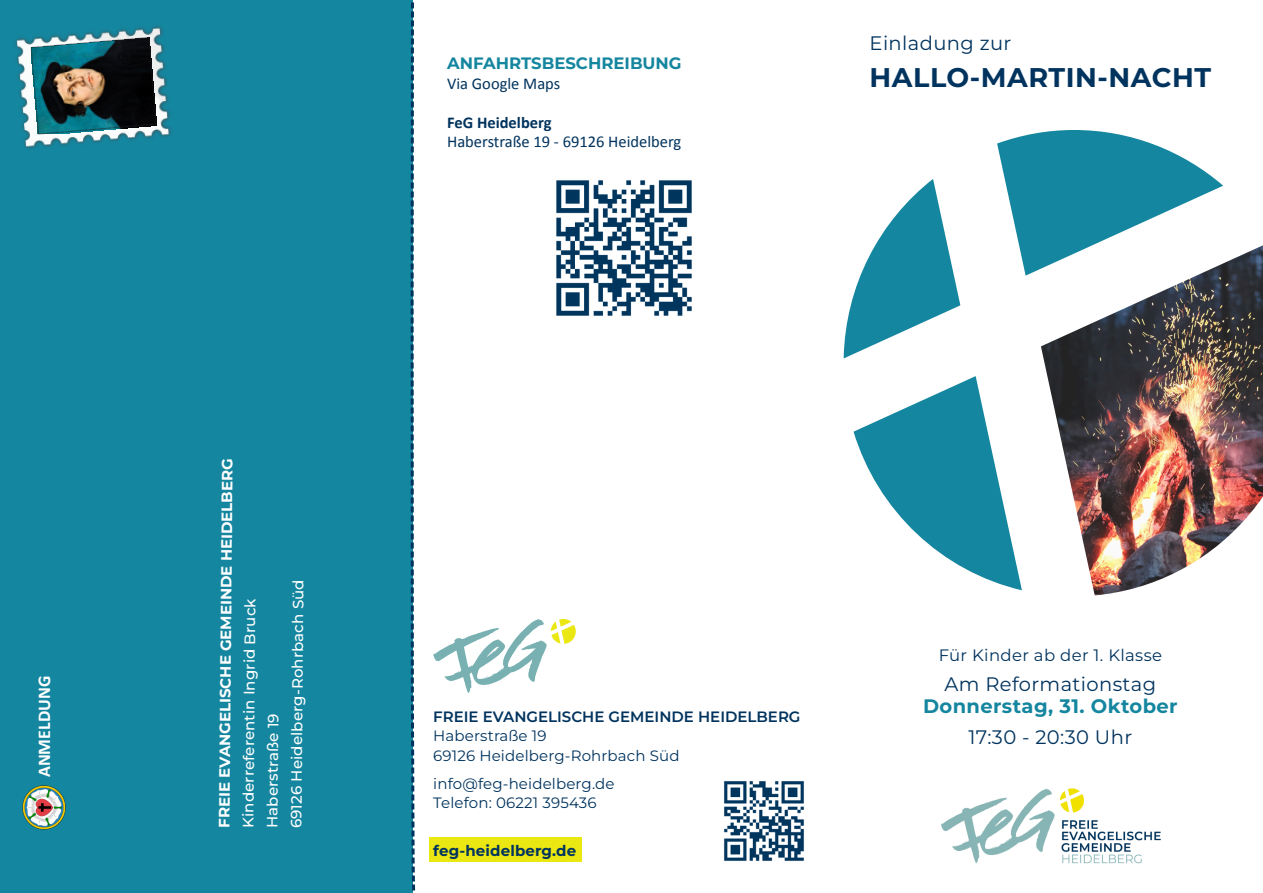
<style>
.page{position:relative;width:1263px;height:893px;background:#fff}
.page>*{position:absolute;margin:0;border:0;box-sizing:border-box;transform-origin:0 0}
.t1{font:700 27px "Montserrat";letter-spacing:.02em;color:#00335e}
.t2{font:19.5px "Montserrat";letter-spacing:.02em;color:#00335e}
.t3{font:700 19.5px "Montserrat";letter-spacing:.02em;color:#15869f}
.t4{font:700 18px "Calibri";color:#fff}
.t5{font:16.5px "Calibri";color:#00335e}
.t6{font:16.5px "Montserrat";letter-spacing:.02em;color:#00335e}
.t7{font:700 16.5px "Montserrat";color:#15869f}
.t8{font:700 16.5px "Calibri";color:#00335e}
.t9{font:15px/19.5px "Montserrat";letter-spacing:.01em;color:#00335e}
.t10{font:500 15px/24px "Montserrat";color:#fff}
.t11{font:600 15px "Montserrat";color:#00335e}
.t12{font:700 15px "Montserrat";letter-spacing:-.01em;color:#fff}
.t13{font:700 15px "Montserrat";letter-spacing:.01em;color:#00335e}
</style>
<div class="page">
<div style="left:0;top:0;width:412px;height:893px;background:#15869f"></div>
<div style="left:429px;top:838px;width:152px;height:24px;background:#eae712"></div>
<svg style="left:433px;top:619px;width:143px;height:74px"></svg>
<img style="left:724px;top:781px;width:80px;height:80px">
<img style="left:941px;top:788px;width:220px;height:76px">
<svg style="left:997px;top:130px;width:226px;height:146px"></svg>
<svg style="left:844px;top:179px;width:116px;height:179px"></svg>
<svg style="left:853px;top:376px;width:169px;height:214px"></svg>
<img style="left:1041px;top:242px;width:222px;height:353px">
<svg style="left:410px;top:0;width:6px;height:893px"></svg>
<img style="left:15px;top:26px;width:156px;height:123px">
<svg style="left:31px;top:37px;width:125px;height:97px;background:#395354"></svg>
<img style="left:22px;top:786px;width:44px;height:43px">
<img style="left:556px;top:180px;width:136px;height:136px">
<p class="t4" style="left:37px;top:777px;width:103px;rotate:-90deg">ANMELDUNG</p>
<p class="t12" style="left:216px;top:828px;width:371px;rotate:-90deg">FREIE EVANGELISCHE GEMEINDE HEIDELBERG</p>
<p class="t10" style="left:237px;top:828px;width:251px;rotate:-90deg">Kinderreferentin Ingrid Bruck<br>Haberstraße 19<br>69126 Heidelberg-Rohrbach Süd</p>
<p class="t7" style="left:447px;top:53px;width:236px">ANFAHRTSBESCHREIBUNG</p>
<p class="t5" style="left:447px;top:76px;width:115px">Via Google Maps</p>
<p class="t8" style="left:447px;top:115px;width:106px">FeG Heidelberg</p>
<p class="t5" style="left:447px;top:135px;width:236px">Haberstraße 19 - 69126 Heidelberg</p>
<h2 class="t2" style="left:869px;top:31px;width:143px">Einladung zur</h2>
<h1 class="t1" style="left:869px;top:61px;width:343px">HALLO-MARTIN-NACHT</h1>
<p class="t11" style="left:433px;top:707px;width:369px">FREIE EVANGELISCHE GEMEINDE HEIDELBERG</p>
<p class="t9" style="left:433px;top:726px;width:248px">Haberstraße 19<br>69126 Heidelberg-Rohrbach Süd</p>
<p class="t9" style="left:433px;top:773px;width:183px">info@feg-heidelberg.de<br>Telefon: 06221 395436</p>
<p class="t13" style="left:433px;top:841px;width:144px">feg-heidelberg.de</p>
<p class="t6" style="left:939px;top:645px;width:225px">Für Kinder ab der 1. Klasse</p>
<h2 class="t2" style="left:944px;top:672px;width:213px">Am Reformationstag</h2>
<h2 class="t3" style="left:923px;top:694px;width:256px">Donnerstag, 31. Oktober</h2>
<h2 class="t2" style="left:968px;top:725px;width:165px">17:30 - 20:30 Uhr</h2>
</div>
